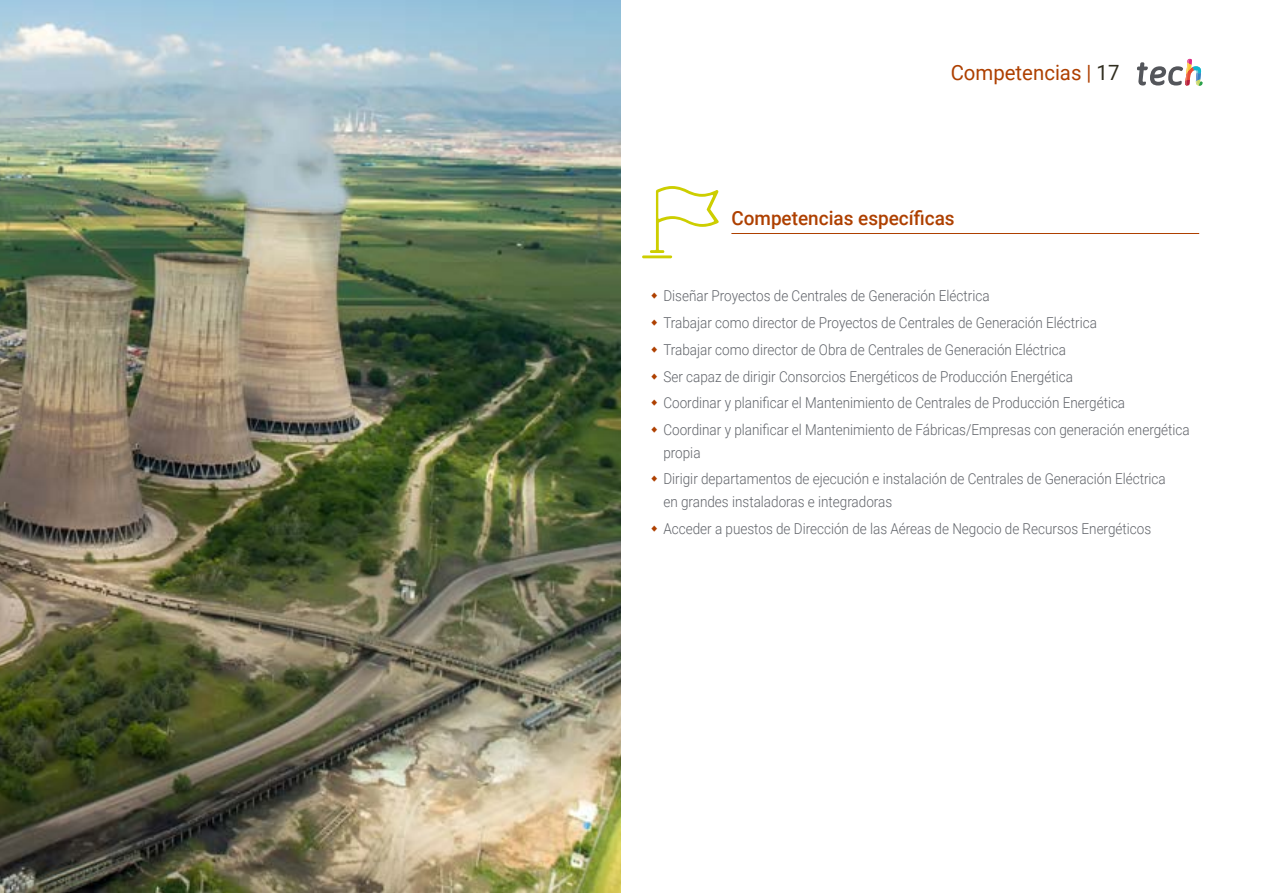
<style>
.page{position:relative;width:1263px;height:893px;background:#fff}
.page>*{position:absolute;margin:0;border:0;box-sizing:border-box;transform-origin:0 0}
.t1{font:21px "Roboto";color:#ae4000}
.t2{font:500 19.5px "Roboto";color:#ae4000}
.t3{font:300 15px/26.7px "Roboto";color:#61646a;scale:.9 1}
.s1{color:#312e20}
</style>
<div class="page">
<img style="left:0;top:0;width:621px;height:893px">
<svg style="left:1137px;top:59px;width:65px;height:27px"></svg>
<hr style="left:731px;top:233px;width:468px;height:1px;background:#ae4000">
<hr style="left:642px;top:255px;width:30px;height:3px;background:#cdce00">
<svg style="left:650px;top:186px;width:69px;height:67px"></svg>
<h1 class="t1" style="left:951px;top:57px;width:170px">Competencias | <span class="s1">17</span></h1>
<h2 class="t2" style="left:731px;top:205px;width:225px">Competencias específicas</h2>
<p class="t3" style="left:663px;top:282px;width:586px">Diseñar Proyectos de Centrales de Generación Eléctrica<br>Trabajar como director de Proyectos de Centrales de Generación Eléctrica<br>Trabajar como director de Obra de Centrales de Generación Eléctrica<br>Ser capaz de dirigir Consorcios Energéticos de Producción Energética<br>Coordinar y planificar el Mantenimiento de Centrales de Producción Energética<br>Coordinar y planificar el Mantenimiento de Fábricas/Empresas con generación energética</p>
<p class="t3" style="left:663px;top:438px;width:560px">propia<br>Dirigir departamentos de ejecución e instalación de Centrales de Generación Eléctrica</p>
<p class="t3" style="left:663px;top:488px;width:543px">en grandes instaladoras e integradoras<br>Acceder a puestos de Dirección de las Aéreas de Negocio de Recursos Energéticos</p>
</div>
